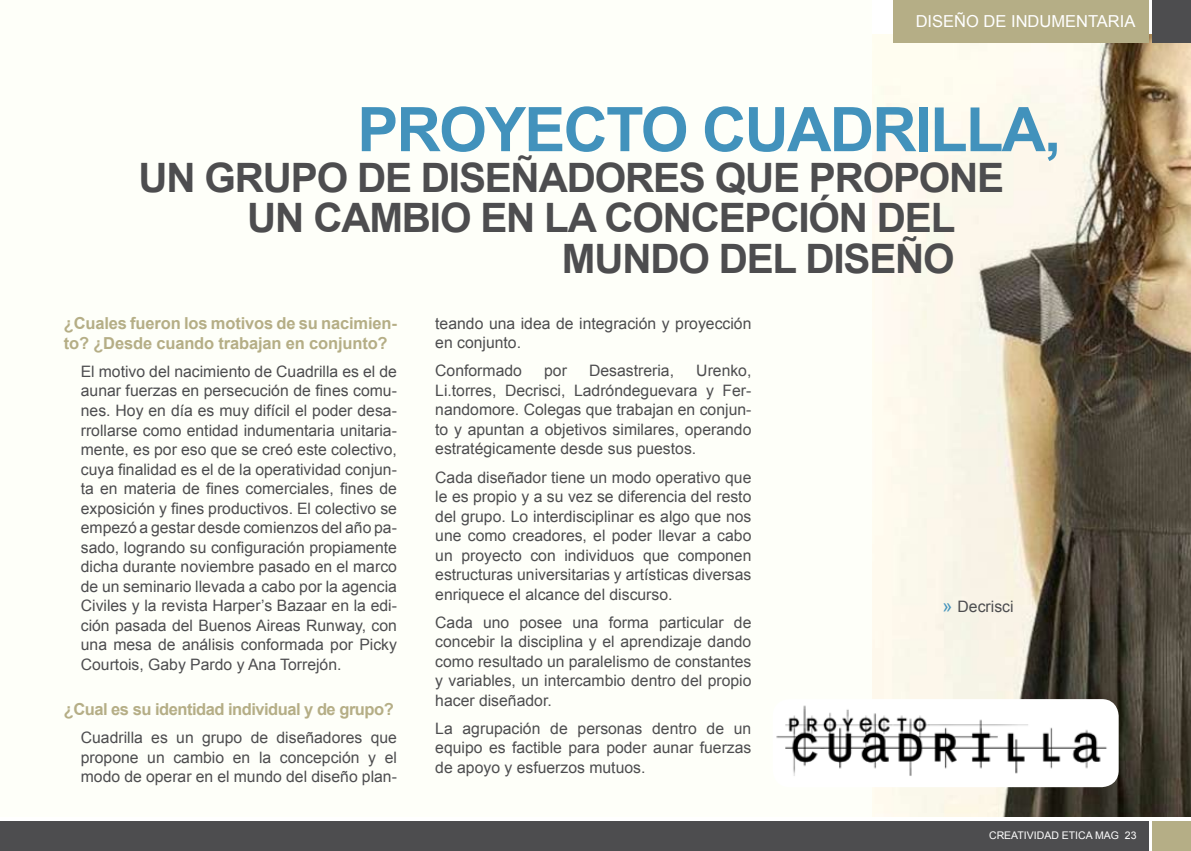
<style>
.page{position:relative;width:1191px;height:851px;background:#fff}
.page>*{position:absolute;margin:0;border:0;box-sizing:border-box;transform-origin:0 0}
.t1{font:700 61.5px "Arial";color:#4292bc}
.t2{font:700 40.5px "Arial";color:#4d4d4f}
.t3{font:700 16.5px/19.5px "Arial";letter-spacing:-.01em;color:#b5ae86}
.t4{font:700 16.5px "Arial";letter-spacing:-.03em;color:#b5ae86}
.t5{font:16.5px "Arial";color:#fff}
.t6{font:15.75px/19.5px "Arial";color:#4d4d4f;text-align:justify}
.t7{font:10.5px "Arial";color:#fff}
.s1{font-size:18px;color:#4292bc}
</style>
<div class="page">
<img style="left:872px;top:34px;width:319px;height:782px">
<div style="left:0;top:821px;width:1148px;height:29px;background:#4d4d4f"></div>
<div style="left:893px;top:0;width:255px;height:43px;background:#b5ae86"></div>
<div style="left:1152px;top:0;width:39px;height:43px;background:#4d4d4f"></div>
<div style="left:1152px;top:821px;width:39px;height:29px;background:#b5ae86"></div>
<div style="left:0;top:0;width:872px;height:816px;background:#fefff9"></div>
<img style="left:776px;top:699px;width:342px;height:88px">
<p class="t5" style="left:915px;top:10px;width:221px">DISEÑO DE INDUMENTARIA</p>
<h1 class="t1" style="left:357px;top:89px;width:208px">Proyecto</h1>
<h1 class="t1" style="left:702px;top:89px;width:81px">Cuadrilla</h1>
<h1 class="t1" style="left:1044px;top:89px;width:19px">,</h1>
<h2 class="t2" style="left:138px;top:151px;width:96px">Un grupo</h2>
<h2 class="t2" style="left:357px;top:151px;width:91px">de diseñadores</h2>
<h2 class="t2" style="left:714px;top:151px;width:29px">que</h2>
<h2 class="t2" style="left:809px;top:151px;width:29px">propone</h2>
<h2 class="t2" style="left:247px;top:191px;width:93px">un cambio</h2>
<h2 class="t2" style="left:480px;top:191px;width:151px">enlaconcepción</h2>
<h2 class="t2" style="left:877px;top:191px;width:26px">del</h2>
<h2 class="t2" style="left:562px;top:232px;width:30px">mundo</h2>
<h2 class="t2" style="left:719px;top:232px;width:26px">del</h2>
<h2 class="t2" style="left:805px;top:232px;width:26px">diseño</h2>
<p class="t3" style="left:64px;top:314px;width:335px">¿Cuales fueron los motivos de su nacimien&shy;to? ¿Desde cuando trabajan en conjunto?</p>
<p class="t6" style="left:81px;top:362px;width:318px">El motivo del nacimiento de Cuadrilla es el de aunar fuerzas en persecución de fines comu&shy;nes. Hoy en día es muy difícil el poder desa&shy;rrollarse como entidad indumentaria unitaria&shy;mente, es por eso que se creó este colectivo, cuya finalidad es el de la operatividad conjun&shy;ta en materia de fines comerciales, fines de exposición y fines productivos. El colectivo se empezó a gestar desde comienzos del año pa&shy;sado, logrando su configuración propiamente dicha durante noviembre pasado en el marco de un seminario llevada a cabo por la agencia Civiles y la revista Harper’s Bazaar en la edi&shy;ción pasada del Buenos Aireas Runway, con una mesa de análisis conformada por Picky Courtois, Gaby Pardo y Ana Torrejón.</p>
<p class="t4" style="left:64px;top:698px;width:331px">¿Cual es su identidad individual y de grupo?</p>
<p class="t6" style="left:81px;top:728px;width:318px">Cuadrilla es un grupo de diseñadores que propone un cambio en la concepción y el modo de operar en el mundo del diseño plan-</p>
<p class="t6" style="left:435px;top:314px;width:318px">teando una idea de integración y proyección en conjunto.</p>
<p class="t6" style="left:435px;top:361px;width:88px">Conformado</p>
<p class="t6" style="left:544px;top:361px;width:24px">por</p>
<p class="t6" style="left:589px;top:361px;width:86px">Desastreria,</p>
<p class="t6" style="left:435px;top:361px;width:318px;text-indent:261px">Urenko, Li.torres, Decrisci, Ladróndeguevara y Fer&shy;nandomore. Colegas que trabajan en conjun&shy;to y apuntan a objetivos similares, operando estratégicamente desde sus puestos.</p>
<p class="t6" style="left:435px;top:467px;width:318px">Cada diseñador tiene un modo operativo que le es propio y a su vez se diferencia del resto del grupo. Lo interdisciplinar es algo que nos une como creadores, el poder llevar a cabo un proyecto con individuos que componen estructuras universitarias y artísticas diversas enriquece el alcance del discurso.</p>
<p class="t6" style="left:435px;top:612px;width:318px">Cada uno posee una forma particular de concebir la disciplina y el aprendizaje dando como resultado un paralelismo de constantes y variables, un intercambio dentro del propio hacer diseñador.</p>
<p class="t6" style="left:435px;top:718px;width:318px">La agrupación de personas dentro de un equipo es factible para poder aunar fuerzas de apoyo y esfuerzos mutuos.</p>
<p class="t6" style="left:942px;top:597px;width:73px"><span class="s1">»</span> Decrisci</p>
<p class="t7" style="left:989px;top:828px;width:149px">CREATIVIDAD ETICA MAG 23</p>
</div>
